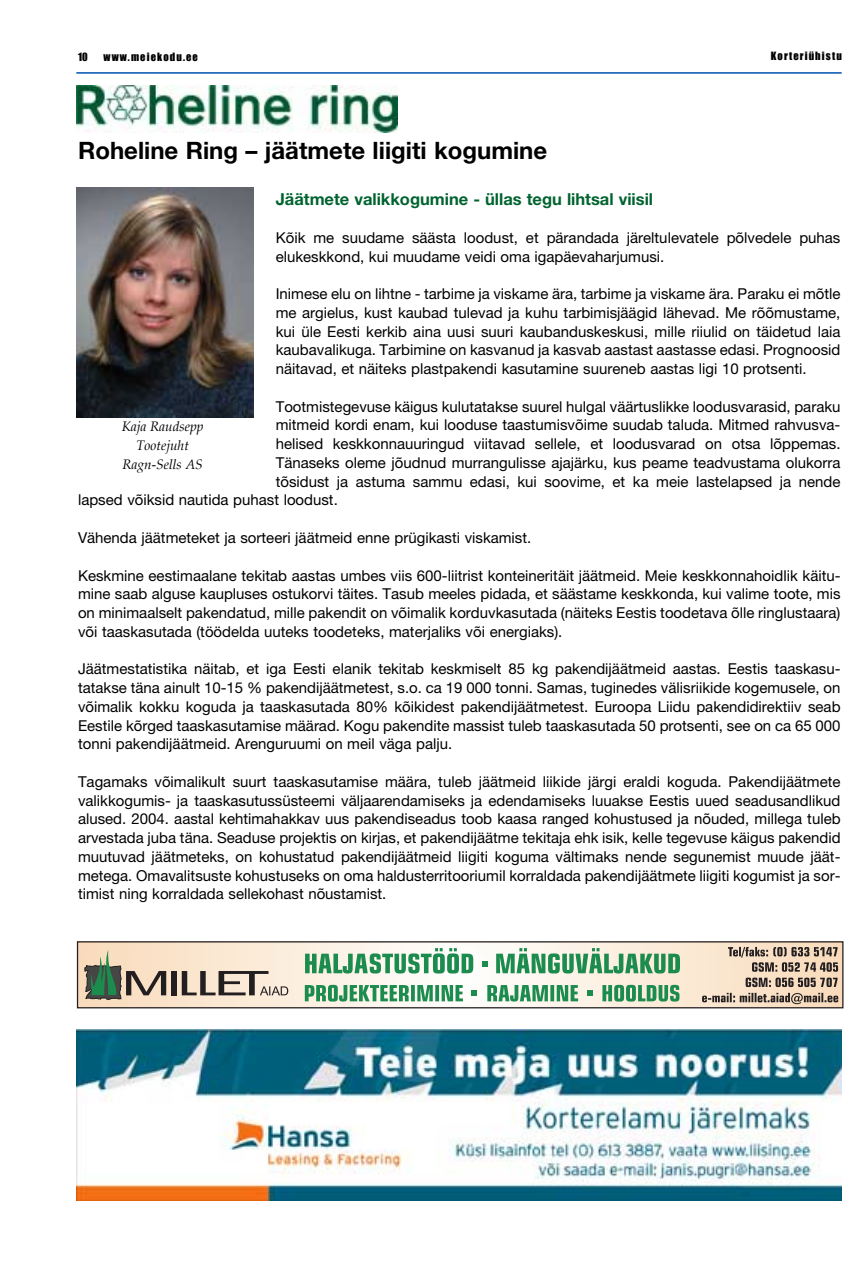
<style>
.page{position:relative;width:864px;height:1262px;background:#fff}
.page>*{position:absolute;margin:0;border:0;box-sizing:border-box;transform-origin:0 0}
.t1{font:700 24px "Helvetica Neue";color:#000}
.t2{font:700 16.5px "Helvetica Neue";color:#00632f}
.t3{font:15px/18.8px "Helvetica Neue";color:#000;text-align:justify}
.t4{font:italic 13.5px/18.8px "Palatino";color:#000;text-align:center}
.t5{font:10.5px "Impact";letter-spacing:.105em;color:#000}
</style>
<div class="page">
<img style="left:77px;top:1029px;width:765px;height:171px">
<div style="left:77px;top:941px;width:767px;height:67px;border:1px solid #231f20"></div>
<svg style="left:84px;top:941px;width:754px;height:66px;background:#bec6af"></svg>
<hr style="left:76px;top:72px;width:766px;height:2px;background:#0053b1">
<img style="left:77px;top:187px;width:177px;height:230px">
<img style="left:77px;top:85px;width:321px;height:47px">
<p class="t5" style="left:78px;top:53px;width:11px">10</p>
<p class="t5" style="left:104px;top:53px;width:96px">www.meiekodu.ee</p>
<p class="t5" style="left:771px;top:53px;width:72px">Korteriühistu</p>
<h1 class="t1" style="left:78px;top:142px;width:471px">Roheline Ring – jäätmete liigiti kogumine</h1>
<p class="t2" style="left:276px;top:194px;width:379px">Jäätmete valikkogumine - üllas tegu lihtsal viisil</p>
<p class="t3" style="left:276px;top:230px;width:566px">Kõik me suudame säästa loodust, et pärandada järeltulevatele põlvedele puhas elukeskkond, kui muudame veidi oma igapäevaharjumusi.</p>
<p class="t3" style="left:276px;top:286px;width:566px">Inimese elu on lihtne - tarbime ja viskame ära, tarbime ja viskame ära. Paraku ei mõtle me argielus, kust kaubad tulevad ja kuhu tarbimisjäägid lähevad. Me rõõmustame, kui üle Eesti kerkib aina uusi suuri kaubanduskeskusi, mille riiulid on täidetud laia kaubavalikuga. Tarbimine on kasvanud ja kasvab aastast aastasse edasi. Prognoosid näitavad, et näiteks plastpakendi kasutamine suureneb aastas ligi 10 protsenti.</p>
<p class="t3" style="left:276px;top:398px;width:566px">Tootmistegevuse käigus kulutatakse suurel hulgal väärtuslikke loodusvarasid, paraku</p>
<p class="t3" style="left:276px;top:417px;width:566px">mitmeid kordi enam, kui looduse taastumisvõime suudab taluda. Mitmed rahvusva-</p>
<p class="t3" style="left:276px;top:436px;width:566px">helised keskkonnauuringud viitavad sellele, et loodusvarad on otsa lõppemas.</p>
<p class="t3" style="left:276px;top:455px;width:566px">Tänaseks oleme jõudnud murrangulisse ajajärku, kus peame teadvustama olukorra</p>
<p class="t3" style="left:276px;top:473px;width:566px">tõsidust ja astuma sammu edasi, kui soovime, et ka meie lastelapsed ja nende</p>
<p class="t3" style="left:78px;top:492px;width:261px">lapsed võiksid nautida puhast loodust.</p>
<p class="t3" style="left:78px;top:530px;width:455px">Vähenda jäätmeteket ja sorteeri jäätmeid enne prügikasti viskamist.</p>
<p class="t3" style="left:78px;top:567px;width:764px">Keskmine eestimaalane tekitab aastas umbes viis 600-liitrist konteineritäit jäätmeid. Meie keskkonnahoidlik käitu&shy;mine saab alguse kaupluses ostukorvi täites. Tasub meeles pidada, et säästame keskkonda, kui valime toote, mis on minimaalselt pakendatud, mille pakendit on võimalik korduvkasutada (näiteks Eestis toodetava õlle ringlustaara) või taaskasutada (töödelda uuteks toodeteks, materjaliks või energiaks).</p>
<p class="t3" style="left:78px;top:661px;width:764px">Jäätmestatistika näitab, et iga Eesti elanik tekitab keskmiselt 85 kg pakendijäätmeid aastas. Eestis taaskasu&shy;tatakse täna ainult 10-15 % pakendijäätmetest, s.o. ca 19 000 tonni. Samas, tuginedes välisriikide kogemusele, on võimalik kokku koguda ja taaskasutada 80% kõikidest pakendijäätmetest. Euroopa Liidu pakendidirektiiv seab Eestile kõrged taaskasutamise määrad. Kogu pakendite massist tuleb taaskasutada 50 protsenti, see on ca 65 000 tonni pakendijäätmeid. Arenguruumi on meil väga palju.</p>
<p class="t3" style="left:78px;top:773px;width:764px">Tagamaks võimalikult suurt taaskasutamise määra, tuleb jäätmeid liikide järgi eraldi koguda. Pakendijäätmete valikkogumis- ja taaskasutussüsteemi väljaarendamiseks ja edendamiseks luuakse Eestis uued seadusandlikud alused. 2004. aastal kehtimahakkav uus pakendiseadus toob kaasa ranged kohustused ja nõuded, millega tuleb arvestada juba täna. Seaduse projektis on kirjas, et pakendijäätme tekitaja ehk isik, kelle tegevuse käigus pakendid muutuvad jäätmeteks, on kohustatud pakendijäätmeid liigiti koguma vältimaks nende segunemist muude jäät&shy;metega. Omavalitsuste kohustuseks on oma haldusterritooriumil korraldada pakendijäätmete liigiti kogumist ja sor&shy;timist ning korraldada sellekohast nõustamist.</p>
<p class="t4" style="left:122px;top:419px;width:83px">Kaja Raudsepp<br>Tootejuht<br>Ragn-Sells AS</p>
</div>
